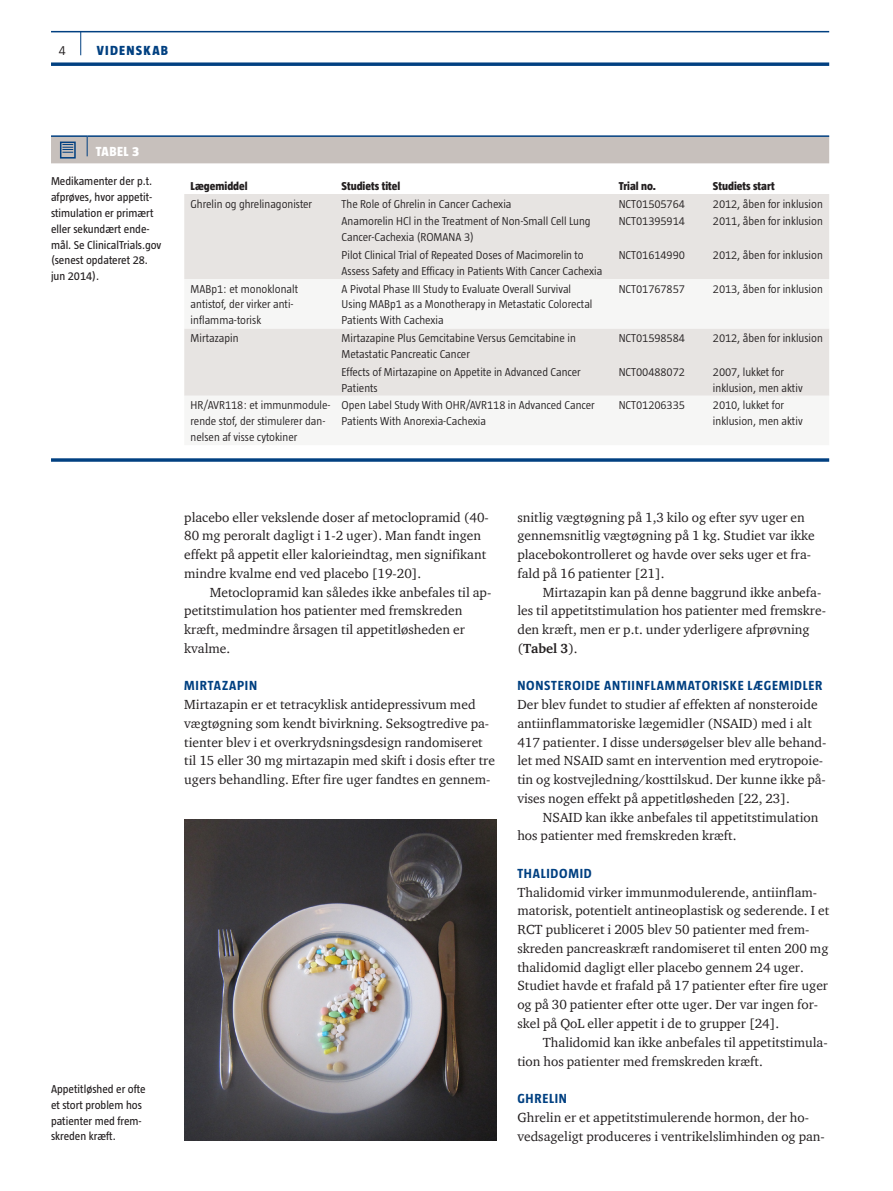
<style>
.page{position:relative;width:893px;height:1191px;background:#fff}
.page>*{position:absolute;margin:0;border:0;box-sizing:border-box;transform-origin:0 0}
.t1{font:13.5px/18.8px "ITC Charter Com";color:#231f20}
.t2{font:700 13.5px "Taz";letter-spacing:.055em;color:#014081}
.t3{font:800 13.5px "Taz";letter-spacing:.095em;color:#014081}
.t4{font:800 13.5px "Taz";letter-spacing:.04em;color:#fff}
.t5{font:300 13.5px "Taz";color:#231f20}
.t6{font:300 11.7px/15.8px "Taz";color:#231f20}
.t7{font:11.7px/15.8px "Taz";color:#231f20}
.t8{font:800 11.7px "Taz";color:#231f20}
.s1{font-weight:700}
</style>
<div class="page">
<hr style="left:51px;top:31px;width:778px;height:1px;background:#014081">
<svg style="left:51px;top:62px;width:778px;height:4px;background:#235991"></svg>
<svg style="left:80px;top:32px;width:1px;height:23px"></svg>
<hr style="left:51px;top:135px;width:36px;height:2px;background:#014081">
<hr style="left:87px;top:135px;width:742px;height:2px;background:#014081">
<div style="left:184px;top:194px;width:645px;height:85px;background:#e7e4e2"></div>
<div style="left:184px;top:328px;width:645px;height:68px;background:#e7e4e2"></div>
<svg style="left:51px;top:458px;width:778px;height:4px;background:#235992"></svg>
<div style="left:51px;top:136px;width:778px;height:27px;background:#c7c0bc"></div>
<img style="left:184px;top:819px;width:312px;height:321px">
<p class="t5" style="left:59px;top:43px;width:8px">4</p>
<p class="t3" style="left:97px;top:43px;width:73px">VIDENSKAB</p>
<p class="t4" style="left:96px;top:144px;width:45px">TABEL 3</p>
<p class="t7" style="left:51px;top:173px;width:112px">Medikamenter der p.t. afprøves, hvor appetit&shy;stimulation er primært eller sekundært ende&shy;mål. Se ClinicalTrials.gov (senest opdateret 28. jun 2014).</p>
<p class="t8" style="left:191px;top:179px;width:59px">Lægemiddel</p>
<p class="t8" style="left:342px;top:179px;width:60px">Studiets titel</p>
<p class="t8" style="left:619px;top:179px;width:39px">Trial no.</p>
<p class="t8" style="left:713px;top:179px;width:63px">Studiets start</p>
<p class="t6" style="left:191px;top:196px;width:123px">Ghrelin og ghrelinagonister</p>
<p class="t6" style="left:342px;top:196px;width:171px">The Role of Ghrelin in Cancer Cachexia</p>
<p class="t6" style="left:619px;top:196px;width:68px">NCT01505764</p>
<p class="t6" style="left:713px;top:196px;width:111px">2012, åben for inklusion</p>
<p class="t6" style="left:342px;top:213px;width:251px">Anamorelin HCl in the Treatment of Non-Small Cell Lung<br>Cancer-Cachexia (ROMANA 3)</p>
<p class="t6" style="left:619px;top:213px;width:68px">NCT01395914</p>
<p class="t6" style="left:713px;top:213px;width:111px">2011, åben for inklusion</p>
<p class="t6" style="left:342px;top:247px;width:262px">Pilot Clinical Trial of Repeated Doses of Macimorelin to<br>Assess Safety and Efficacy in Patients With Cancer Cachexia</p>
<p class="t6" style="left:619px;top:247px;width:68px">NCT01614990</p>
<p class="t6" style="left:713px;top:247px;width:111px">2012, åben for inklusion</p>
<p class="t6" style="left:191px;top:281px;width:109px">MABp1: et monoklonalt antistof, der virker anti&shy;inflamma-torisk</p>
<p class="t6" style="left:342px;top:281px;width:252px">A Pivotal Phase III Study to Evaluate Overall Survival<br>Using MABp1 as a Monotherapy in Metastatic Colorectal<br>Patients With Cachexia</p>
<p class="t6" style="left:619px;top:281px;width:68px">NCT01767857</p>
<p class="t6" style="left:713px;top:281px;width:111px">2013, åben for inklusion</p>
<p class="t6" style="left:191px;top:330px;width:49px">Mirtazapin</p>
<p class="t6" style="left:342px;top:330px;width:236px">Mirtazapine Plus Gemcitabine Versus Gemcitabine in<br>Metastatic Pancreatic Cancer</p>
<p class="t6" style="left:619px;top:330px;width:68px">NCT01598584</p>
<p class="t6" style="left:713px;top:330px;width:111px">2012, åben for inklusion</p>
<p class="t6" style="left:342px;top:364px;width:241px">Effects of Mirtazapine on Appetite in Advanced Cancer<br>Patients</p>
<p class="t6" style="left:619px;top:364px;width:68px">NCT00488072</p>
<p class="t6" style="left:713px;top:364px;width:91px">2007, lukket for inklusion, men aktiv</p>
<p class="t6" style="left:191px;top:397px;width:142px">HR/AVR118: et immunmodule&shy;rende stof, der stimulerer dan&shy;nelsen af visse cytokiner</p>
<p class="t6" style="left:342px;top:397px;width:255px">Open Label Study With OHR/AVR118 in Advanced Cancer<br>Patients With Anorexia-Cachexia</p>
<p class="t6" style="left:619px;top:397px;width:68px">NCT01206335</p>
<p class="t6" style="left:713px;top:397px;width:91px">2010, lukket for inklusion, men aktiv</p>
<p class="t7" style="left:51px;top:1081px;width:96px">Appetitløshed er ofte et stort problem hos patienter med frem&shy;skreden kræft.</p>
<p class="t1" style="left:184px;top:507px;width:306px">placebo eller vekslende doser af metoclopramid (40- 80 mg peroralt dagligt i 1-2 uger). Man fandt ingen effekt på appetit eller kalorieindtag, men signifikant mindre kvalme end ved placebo [19-20].</p>
<p class="t1" style="left:184px;top:582px;width:309px;text-indent:26px">Metoclopramid kan således ikke anbefales til ap&shy;petitstimulation hos patienter med fremskreden kræft, medmindre årsagen til appetitløsheden er kvalme.</p>
<p class="t2" style="left:184px;top:678px;width:74px">MIRTAZAPIN</p>
<p class="t1" style="left:184px;top:695px;width:312px">Mirtazapin er et tetracyklisk antidepressivum med vægtøgning som kendt bivirkning. Seksogtredive pa&shy;tienter blev i et overkrydsningsdesign randomiseret til 15 eller 30 mg mirtazapin med skift i dosis efter tre ugers behandling. Efter fire uger fandtes en gennem-</p>
<p class="t1" style="left:517px;top:507px;width:299px">snitlig vægtøgning på 1,3 kilo og efter syv uger en gennemsnitlig vægtøgning på 1 kg. Studiet var ikke placebokontrolleret og havde over seks uger et fra&shy;fald på 16 patienter [21].</p>
<p class="t1" style="left:517px;top:582px;width:310px;text-indent:26px">Mirtazapin kan på denne baggrund ikke anbefa&shy;les til appetitstimulation hos patienter med fremskre&shy;den kræft, men er p.t. under yderligere afprøvning (<span class="s1">Tabel 3</span>).</p>
<p class="t2" style="left:517px;top:678px;width:307px">NONSTEROIDE ANTIINFLAMMATORISKE LÆGEMIDLER</p>
<p class="t1" style="left:517px;top:695px;width:311px">Der blev fundet to studier af effekten af nonsteroide antiinflammatoriske lægemidler (NSAID) med i alt 417 patienter. I disse undersøgelser blev alle behand&shy;let med NSAID samt en intervention med erytropoie&shy;tin og kostvejledning/kosttilskud. Der kunne ikke på&shy;vises nogen effekt på appetitløsheden [22, 23].</p>
<p class="t1" style="left:517px;top:807px;width:302px;text-indent:26px">NSAID kan ikke anbefales til appetitstimulation hos patienter med fremskreden kræft.</p>
<p class="t2" style="left:517px;top:865px;width:76px">THALIDOMID</p>
<p class="t1" style="left:517px;top:882px;width:313px">Thalidomid virker immunmodulerende, antiinflam&shy;matorisk, potentielt antineoplastisk og sederende. I et RCT publiceret i 2005 blev 50 patienter med frem&shy;skreden pancreaskræft randomiseret til enten 200 mg thalidomid dagligt eller placebo gennem 24 uger.<br>Studiet havde et frafald på 17 patienter efter fire uger og på 30 patienter efter otte uger. Der var ingen for&shy;skel på QoL eller appetit i de to grupper [24].</p>
<p class="t1" style="left:517px;top:1032px;width:312px;text-indent:26px">Thalidomid kan ikke anbefales til appetitstimula&shy;tion hos patienter med fremskreden kræft.</p>
<p class="t2" style="left:517px;top:1090px;width:51px">GHRELIN</p>
<p class="t1" style="left:517px;top:1107px;width:309px">Ghrelin er et appetitstimulerende hormon, der ho&shy;vedsageligt produceres i ventrikelslimhinden og pan-</p>
</div>
